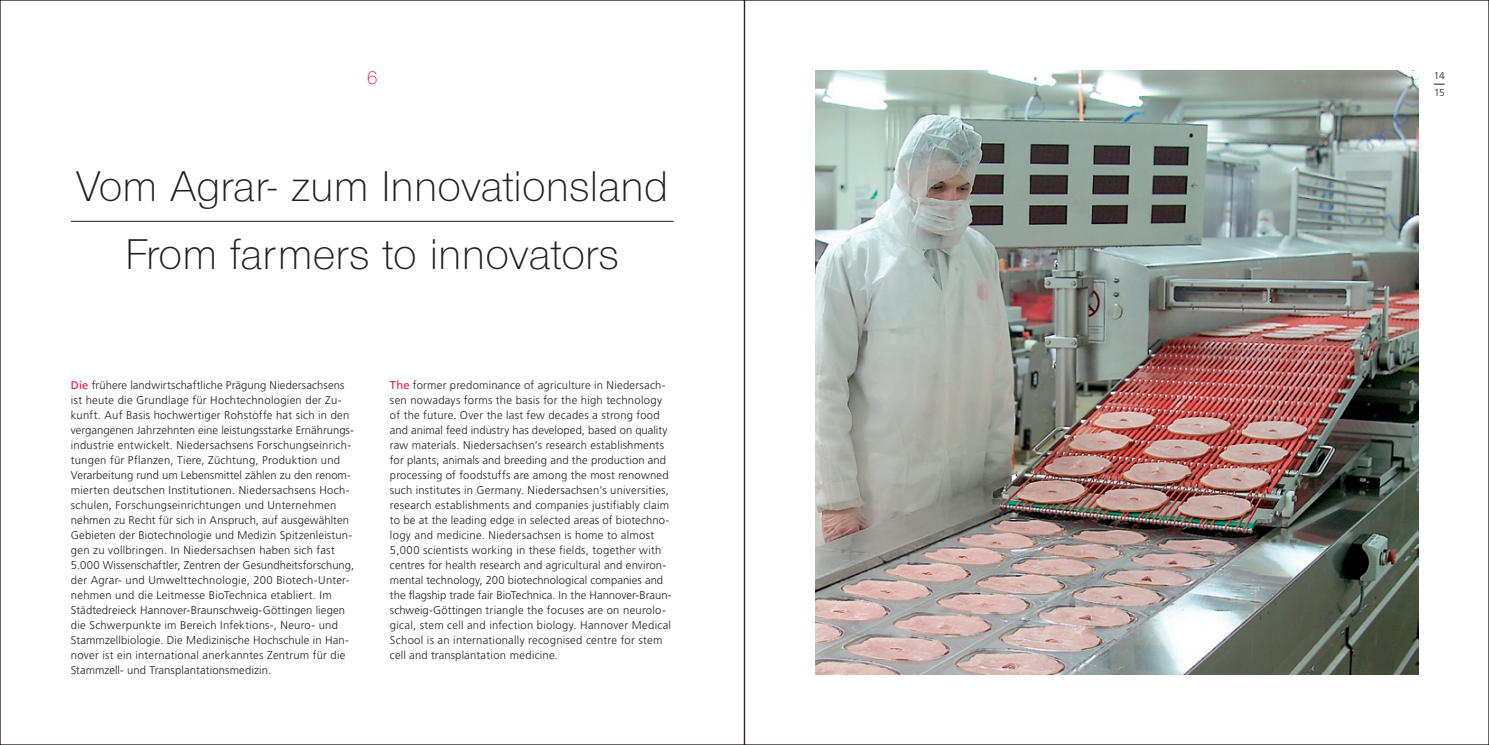
<style>
.page{position:relative;width:1489px;height:745px;background:#fff}
.page>*{position:absolute;margin:0;border:0;box-sizing:border-box;transform-origin:0 0}
.t1{font:300 41.25px/67.6px "Olnova";letter-spacing:.02em;color:#231f20;text-align:center}
.t2{font:300 17.5px "Olnova";color:#ed1450}
.t3{font:300 11.25px/15px "Frutiger";letter-spacing:.015em;color:#231f20}
.t4{font:300 10px/17.5px "Frutiger";color:#231f20}
.s1{font-weight:400;color:#ed1450}
</style>
<div class="page">
<img style="left:815px;top:71px;width:602px;height:602px">
<hr style="left:71px;top:221px;width:602px;height:1px;background:#231f20">
<h2 class="t2" style="left:367px;top:67px;width:12px">6</h2>
<p class="t4" style="left:1433px;top:66px;width:12px">14<br>15</p>
<h1 class="t1" style="left:76px;top:152px;width:593px">Vom Agrar- zum Innovationsland<br>From farmers to innovators</h1>
<p class="t3" style="left:71px;top:377px;width:285px"><span class="s1">Die</span> frühere landwirtschaftliche Prägung Niedersachsens ist heute die Grundlage für Hochtechnologien der Zu&shy;kunft. Auf Basis hochwertiger Rohstoffe hat sich in den vergangenen Jahrzehnten eine leistungsstarke Ernährungs&shy;industrie entwickelt. Niedersachsens Forschungseinrich-- tungen für Pflanzen, Tiere, Züchtung, Produktion und Verarbeitung rund um Lebensmittel zählen zu den renom&shy;mierten deutschen Institutionen. Niedersachsens Hoch&shy;schulen, Forschungseinrichtungen und Unternehmen nehmen zu Recht für sich in Anspruch, auf ausgewählten Gebieten der Biotechnologie und Medizin Spitzenleistun&shy;gen zu vollbringen. In Niedersachsen haben sich fast 5.000 Wissenschaftler, Zentren der Gesundheitsforschung, der Agrar- und Umwelttechnologie, 200 Biotech-Unter&shy;nehmen und die Leitmesse BioTechnica etabliert. Im Städtedreieck Hannover-Braunschweig-Göttingen liegen die Schwerpunkte im Bereich Infektions-, Neuro- und Stammzellbiologie. Die Medizinische Hochschule in Han&shy;nover ist ein international anerkanntes Zentrum für die Stammzell- und Transplantationsmedizin.</p>
<p class="t3" style="left:390px;top:377px;width:283px"><span class="s1">The</span> former predominance of agriculture in Niedersach&shy;sen nowadays forms the basis for the high technology of the future. Over the last few decades a strong food and animal feed industry has developed, based on quality raw materials. Niedersachsen’s research establishments for plants, animals and breeding and the production and processing of foodstuffs are among the most renowned such institutes in Germany. Niedersachsen’s universities, research establishments and companies justifiably claim to be at the leading edge in selected areas of biotechno&shy;logy and medicine. Niedersachsen is home to almost 5,000 scientists working in these fields, together with centres for health research and agricultural and environ&shy;mental technology, 200 biotechnological companies and the flagship trade fair BioTechnica. In the Hannover-Braun&shy;schweig-Göttingen triangle the focuses are on neurolo&shy;gical, stem cell and infection biology. Hannover Medical School is an internationally recognised centre for stem cell and transplantation medicine.</p>
</div>
